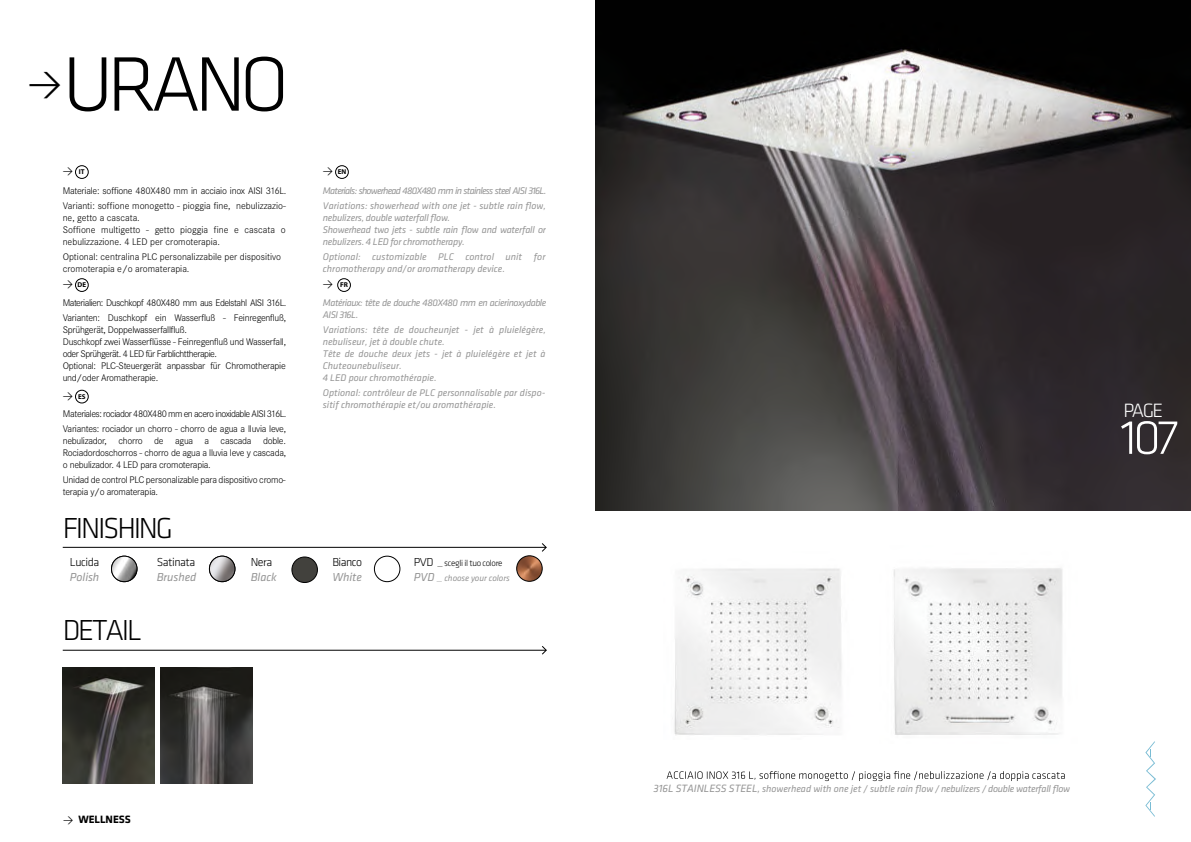
<style>
.page{position:relative;width:1191px;height:842px;background:#fff}
.page>*{position:absolute;margin:0;border:0;box-sizing:border-box;transform-origin:0 0}
.t1{font:300 80px "Klavika";letter-spacing:-.075em;color:#000}
.t2{font:300 50px "Klavika";color:#fff}
.t3{font:33.4px "DIN";color:#000}
.t4{font:300 30px "Klavika";letter-spacing:-.075em;color:#000}
.t5{font:300 20px "Klavika";color:#fff}
.t6{font:300 12px "Klavika";letter-spacing:-.04em;color:#000}
.t7{font:italic 12px "Klavika";letter-spacing:-.01em;color:#959595}
.t8{font:700 11px "Klavika";color:#000}
.t9{font:300 10px/12px "Corporate S";letter-spacing:-.025em;color:#000}
.t10{font:italic 10px/12px "Klavika";color:#959595}
.t11{font:300 10px/12px "Corporate S";color:#000}
.t12{font:italic 10px/12px "Klavika";letter-spacing:-.025em;color:#959595}
.t13{font:italic 10px/15px "Klavika";letter-spacing:-.075em;color:#959595}
.t14{font:300 10px/15px "Corporate S";letter-spacing:-.045em;color:#000}
.t15{font:italic 10px/12px "Klavika";letter-spacing:-.05em;color:#959595}
.t16{font:10px "DIN";color:#000}
.t17{font:300 9px/14.4px "Klavika";letter-spacing:-.04em;color:#000}
.t18{font:700 7px "Myriad";color:#000}
.s1{font-size:12px}
.s2{font-weight:400;font-style:italic;font-size:12px;color:#959595}
.s3{font-weight:400;font-style:italic;color:#959595}
.s4{font-family:"DIN";font-weight:400;font-size:10px}
.s5{font-size:11px}
</style>
<div class="page">
<img style="left:595px;top:0;width:596px;height:510px">
<svg style="left:666px;top:771px;width:398px;height:10px"></svg>
<img style="left:674px;top:568px;width:168px;height:167px">
<img style="left:893px;top:568px;width:170px;height:167px">
<svg style="left:1145px;top:741px;width:11px;height:76px"></svg>
<img style="left:63px;top:667px;width:92px;height:117px">
<img style="left:160px;top:667px;width:92px;height:117px">
<div style="left:75px;top:165px;width:13px;height:14px;border:1px solid #000;border-radius:50%"></div>
<div style="left:335px;top:165px;width:13px;height:14px;border:1px solid #000;border-radius:50%"></div>
<div style="left:75px;top:278px;width:13px;height:14px;border:1px solid #000;border-radius:50%"></div>
<div style="left:337px;top:278px;width:14px;height:14px;border:1px solid #000;border-radius:50%"></div>
<div style="left:75px;top:390px;width:13px;height:13px;border:1px solid #000;border-radius:50%"></div>
<hr style="left:63px;top:547px;width:483px;height:1px;background:#000">
<hr style="left:63px;top:650px;width:483px;height:1px;background:#000">
<svg style="left:541px;top:646px;width:6px;height:9px"></svg>
<svg style="left:292px;top:557px;width:25px;height:25px"></svg>
<div style="left:291px;top:557px;width:27px;height:26px;border:1px solid #000;border-radius:50%"></div>
<svg style="left:517px;top:543px;width:30px;height:38px"></svg>
<div style="left:516px;top:555px;width:26px;height:27px;border:1px solid #000;border-radius:50%"></div>
<svg style="left:374px;top:556px;width:26px;height:26px"></svg>
<div style="left:374px;top:556px;width:26px;height:26px;border:1px solid #000;border-radius:50%"></div>
<svg style="left:111px;top:556px;width:26px;height:26px"></svg>
<div style="left:111px;top:556px;width:26px;height:26px;border:1px solid #000;border-radius:50%"></div>
<svg style="left:209px;top:556px;width:26px;height:26px"></svg>
<div style="left:209px;top:556px;width:26px;height:26px;border:1px solid #000;border-radius:50%"></div>
<h3 class="t3" style="left:28px;top:61px;width:36px">&gt;</h3>
<h1 class="t1" style="left:63px;top:41px;width:228px">URANO</h1>
<p class="t16" style="left:323px;top:164px;width:12px">&gt;</p>
<p class="t16" style="left:63px;top:164px;width:12px">&gt;</p>
<p class="t18" style="left:79px;top:168px;width:7px">IT</p>
<p class="t18" style="left:338px;top:168px;width:10px">EN</p>
<p class="t9" style="left:63px;top:183px;width:225px;line-height:15px">Materiale: soffione 480X480 mm in acciaio inox AISI 316L.<br>Varianti: soffione monogetto - pioggia fine, nebulizzazio-</p>
<p class="t11" style="left:63px;top:212px;width:224px">ne, getto a cascata.<br>Soffione multigetto - getto pioggia fine e cascata o nebulizzazione. 4 LED per cromoterapia.</p>
<p class="t11" style="left:63px;top:251px;width:220px">Optional: centralina PLC personalizzabile per dispositivo cromoterapia e/o aromaterapia.</p>
<p class="t13" style="left:323px;top:184px;width:225px">Materials: showerhead 480X480 mm in stainless steel AISI 316L.<br>Variations: showerhead with one jet - subtle rain flow,</p>
<p class="t12" style="left:323px;top:212px;width:225px">nebulizers, double waterfall flow.<br>Showerhead two jets - subtle rain flow and waterfall or nebulizers. 4 LED for chromotherapy.</p>
<p class="t10" style="left:323px;top:251px;width:224px">Optional: customizable PLC control unit for chromotherapy and/or aromatherapy device.</p>
<p class="t16" style="left:63px;top:277px;width:12px">&gt;</p>
<p class="t16" style="left:323px;top:277px;width:12px">&gt;</p>
<p class="t18" style="left:78px;top:281px;width:10px">DE</p>
<p class="t18" style="left:340px;top:281px;width:9px">FR</p>
<p class="t14" style="left:63px;top:295px;width:225px">Materialien: Duschkopf 480X480 mm aus Edelstahl AISI 316L.<br>Varianten: Duschkopf ein Wasserfluß - Feinregenfluß,</p>
<p class="t9" style="left:63px;top:324px;width:225px">Sprühgerät, Doppelwasserfallfluß.<br>Duschkopf zwei Wasserflüsse - Feinregenfluß und Wasserfall, oder Sprühgerät. 4 LED für Farblichttherapie.<br>Optional: PLC-Steuergerät anpassbar für Chromotherapie und/oder Aromatherapie.</p>
<p class="t16" style="left:63px;top:389px;width:12px">&gt;</p>
<p class="t18" style="left:78px;top:393px;width:9px">ES</p>
<p class="t9" style="left:63px;top:406px;width:225px;line-height:15px">Materiales: rociador 480X480 mm en acero inoxidable AISI 316L.<br>Variantes: rociador un chorro - chorro de agua a lluvia leve,</p>
<p class="t9" style="left:63px;top:435px;width:225px;text-align:justify">nebulizador, chorro de agua a cascada doble.<br>Rociadordoschorros - chorro de agua a lluvia leve y cascada, o nebulizador. 4 LED para cromoterapia.</p>
<p class="t9" style="left:63px;top:474px;width:224px">Unidad de control PLC personalizable para dispositivo cromo&shy;terapia y/o aromaterapia.</p>
<h3 class="t4" style="left:63px;top:511px;width:112px">FINISHING</h3>
<p class="t6" style="left:70px;top:556px;width:31px">Lucida</p>
<p class="t7" style="left:70px;top:570px;width:31px">Polish</p>
<h3 class="t4" style="left:63px;top:614px;width:81px">DETAIL</h3>
<p class="t6" style="left:157px;top:556px;width:40px">Satinata</p>
<p class="t7" style="left:157px;top:570px;width:41px">Brushed</p>
<p class="t6" style="left:251px;top:556px;width:23px">Nera</p>
<p class="t7" style="left:251px;top:570px;width:28px">Black</p>
<p class="t15" style="left:323px;top:297px;width:225px">Matériaux: tête de douche 480X480 mm en acierinoxydable<br>AISI 316L.</p>
<p class="t10" style="left:323px;top:324px;width:225px">Variations: tête de doucheunjet - jet à pluielégère, nebuliseur, jet à double chute.<br>Tête de douche deux jets - jet à pluielégère et jet à Chuteounebuliseur.<br>4 LED pour chromothérapie.</p>
<p class="t10" style="left:323px;top:387px;width:224px">Optional: contrôleur de PLC personnalisable par dispo&shy;sitif chromothérapie et/ou aromathérapie.</p>
<p class="t6" style="left:332px;top:556px;width:31px">Bianco</p>
<p class="t7" style="left:332px;top:570px;width:31px">White</p>
<p class="t17" style="left:414px;top:556px;width:97px"><span class="s1">PVD _</span> scegli il tuo colore<br><span class="s2">PVD _</span> <span class="s3">choose your colors</span></p>
<p class="t8" style="left:63px;top:813px;width:69px"><span class="s4">&gt;</span> WELLNESS</p>
<h3 class="t5" style="left:1123px;top:399px;width:41px">PAGE</h3>
<h2 class="t2" style="left:1120px;top:410px;width:59px">107</h2>
<p class="t10" style="left:653px;top:783px;width:418px"><span class="s5">316L STAINLESS STEEL,</span> showerhead with one jet / subtle rain flow / nebulizers / double waterfall flow</p>
</div>
